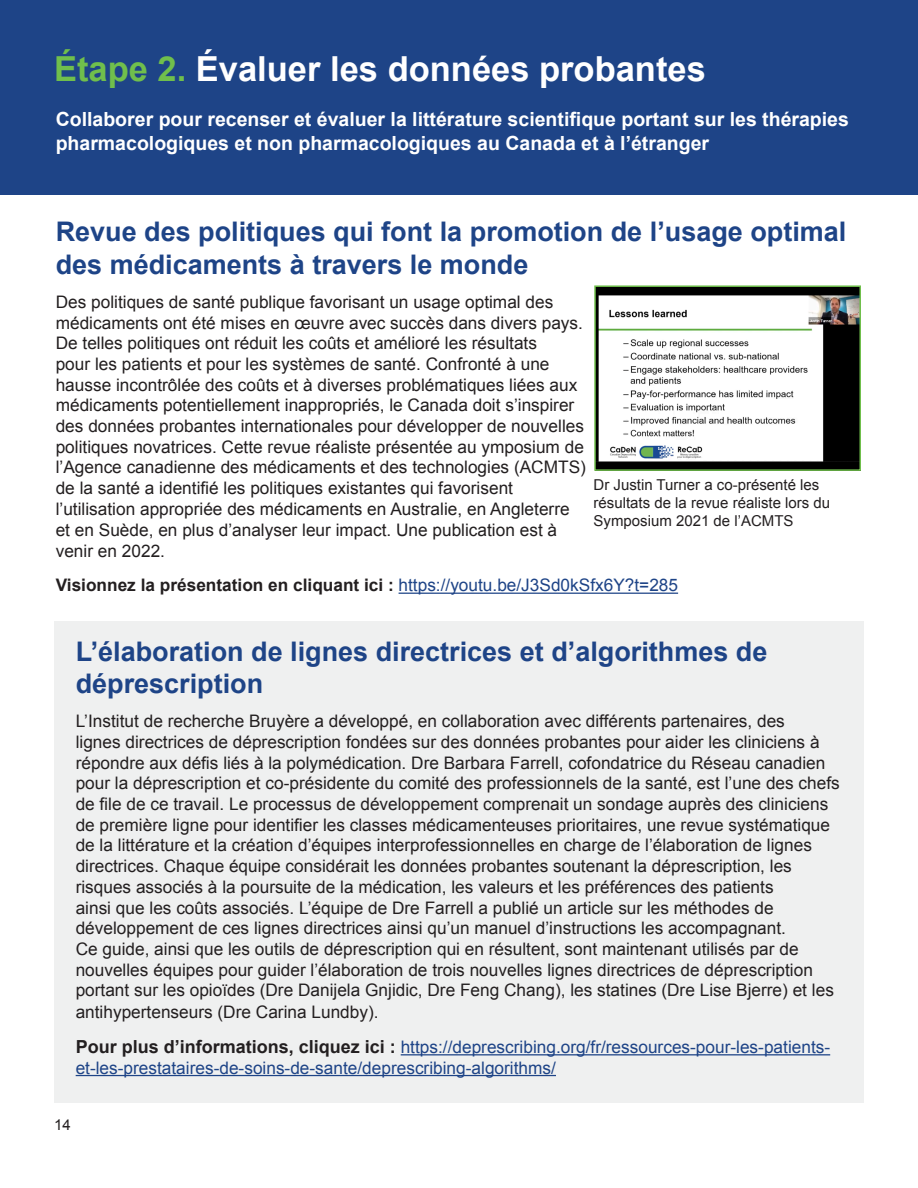
<style>
.page{position:relative;width:918px;height:1188px;background:#fff}
.page>*{position:absolute;margin:0;border:0;box-sizing:border-box;transform-origin:0 0}
.t1{font:700 34.5px "Arial";color:#fff}
.t2{font:700 27px/32.4px "Arial";color:#1e4487}
.t3{font:700 19.5px/23.4px "Arial";color:#fff}
.t4{font:17.25px/20.7px "Arial";color:#231f20}
.t5{font:17.25px/20.7px "Arial";color:#1e4487}
.t6{font:700 17.25px "Arial";color:#231f20}
.t7{font:15px/18px "Arial";color:#231f20}
.s1{color:#70bf4c}
.s2{font-weight:400;color:#1e4487}
.s3{font-weight:700;font-size:18px;color:#231f20}
</style>
<div class="page">
<div style="left:0;top:0;width:918px;height:195px;background:#1e4487"></div>
<div style="left:54px;top:621px;width:809px;height:481px;background:#eff0f0"></div>
<hr style="left:401px;top:1054px;width:429px;height:1px;background:#1e4487">
<hr style="left:76px;top:1075px;width:480px;height:1px;background:#1e4487">
<hr style="left:399px;top:593px;width:279px;height:1px;background:#1e4487">
<img style="left:597px;top:288px;width:261px;height:180px">
<div style="left:594px;top:285px;width:267px;height:186px;border:2px solid #70bf4c"></div>
<h1 class="t1" style="left:54px;top:49px;width:653px"><span class="s1">Étape 2.</span> Évaluer les données probantes</h1>
<p class="t3" style="left:56px;top:108px;width:795px">Collaborer pour recenser et évaluer la littérature scientifique portant sur les thérapies pharmacologiques et non pharmacologiques au Canada et à l’étranger</p>
<h2 class="t2" style="left:56px;top:216px;width:792px">Revue des politiques qui font la promotion de l’usage optimal des médicaments à travers le monde</h2>
<p class="t4" style="left:56px;top:291px;width:532px">Des politiques de santé publique favorisant un usage optimal des médicaments ont été mises en œuvre avec succès dans divers pays.<br>De telles politiques ont réduit les coûts et amélioré les résultats<br>pour les patients et pour les systèmes de santé. Confronté à une hausse incontrôlée des coûts et à diverses problématiques liées aux médicaments potentiellement inappropriés, le Canada doit s’inspirer des données probantes internationales pour développer de nouvelles politiques novatrices. Cette revue réaliste présentée au ymposium de l’Agence canadienne des médicaments et des technologies (ACMTS) de la santé a identifié les politiques existantes qui favorisent l’utilisation appropriée des médicaments en Australie, en Angleterre et en Suède, en plus d’analyser leur impact. Une publication est à venir en 2022.</p>
<p class="t6" style="left:56px;top:576px;width:624px">Visionnez la présentation en cliquant ici : <span class="s2">https://youtu.be/J3Sd0kSfx6Y?t=285</span></p>
<p class="t7" style="left:594px;top:476px;width:238px">Dr Justin Turner a co-présenté les résultats de la revue réaliste lors du<br>Symposium 2021 de l’ACMTS</p>
<h2 class="t2" style="left:76px;top:635px;width:693px">L’élaboration de lignes directrices et d’algorithmes de déprescription</h2>
<p class="t4" style="left:76px;top:711px;width:766px">L’Institut de recherche Bruyère a développé, en collaboration avec différents partenaires, des<br>lignes directrices de déprescription fondées sur des données probantes pour aider les cliniciens à répondre aux défis liés à la polymédication. Dre Barbara Farrell, cofondatrice du Réseau canadien pour la déprescription et co-présidente du comité des professionnels de la santé, est l’une des chefs de file de ce travail. Le processus de développement comprenait un sondage auprès des cliniciens de première ligne pour identifier les classes médicamenteuses prioritaires, une revue systématique de la littérature et la création d’équipes interprofessionnelles en charge de l’élaboration de lignes directrices. Chaque équipe considérait les données probantes soutenant la déprescription, les risques associés à la poursuite de la médication, les valeurs et les préférences des patients<br>ainsi que les coûts associés. L’équipe de Dre Farrell a publié un article sur les méthodes de développement de ces lignes directrices ainsi qu’un manuel d’instructions les accompagnant.<br>Ce guide, ainsi que les outils de déprescription qui en résultent, sont maintenant utilisés par de nouvelles équipes pour guider l’élaboration de trois nouvelles lignes directrices de déprescription portant sur les opioïdes (Dre Danijela Gnjidic, Dre Feng Chang), les statines (Dre Lise Bjerre) et les antihypertenseurs (Dre Carina Lundby).</p>
<p class="t5" style="left:76px;top:1037px;width:756px"><span class="s3">Pour plus d’informations, cliquez ici :</span> https://deprescribing.org/fr/ressources-pour-les-patients&shy;et-les-prestataires-de-soins-de-sante/deprescribing-algorithms/</p>
<p class="t7" style="left:54px;top:1116px;width:18px">14</p>
</div>
